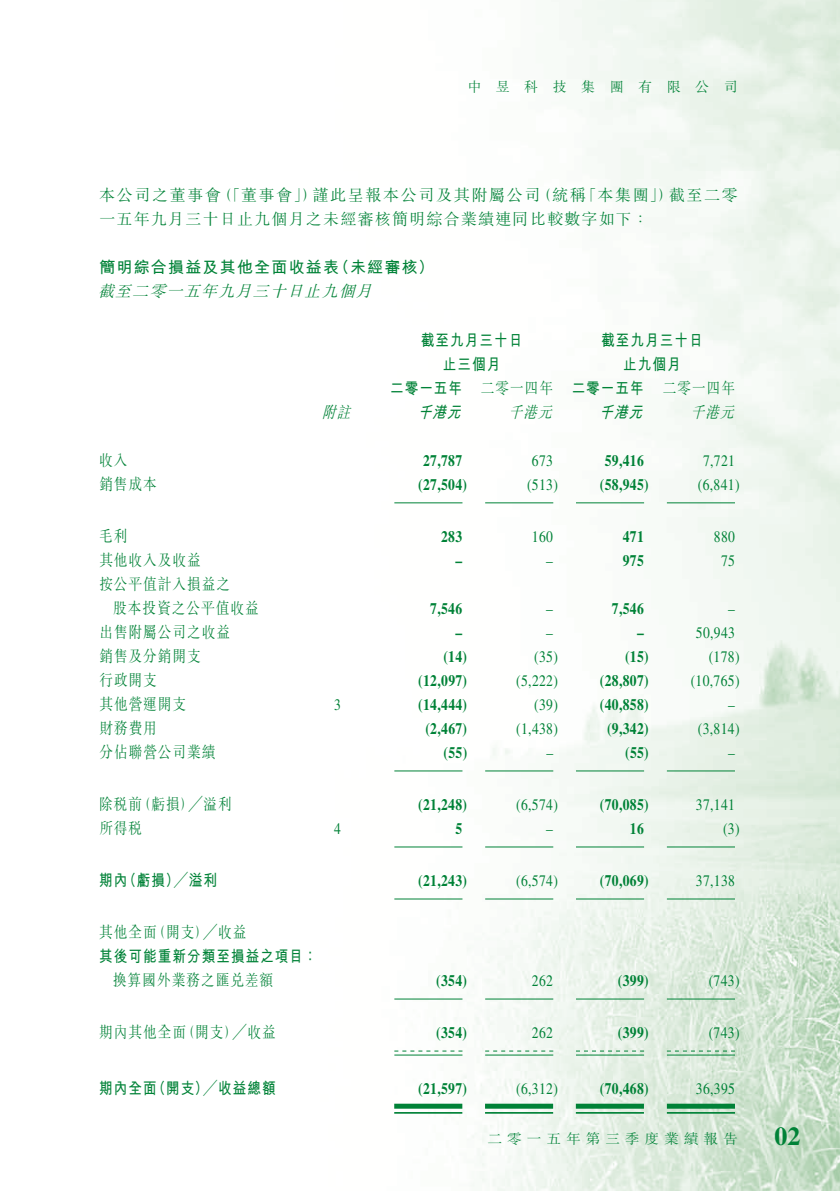
<style>
.page{position:relative;width:840px;height:1191px;background:#fff}
.page>*{position:absolute;margin:0;border:0;box-sizing:border-box;transform-origin:0 0}
.t1{font:700 26px "Times LT Std";color:#008237}
.t2{font:700 16px "Times LT Std";letter-spacing:.025em;color:#008237;scale:.85 1}
.t3{font:16px "Times LT Std";letter-spacing:.025em;color:#008237;scale:.85 1}
.t4{font:300 16px/24px "M Sung HK";letter-spacing:.075em;color:#008237;scale:.85 1}
.t5{font:700 16px "M Hei HK";letter-spacing:.075em;color:#008237;scale:.85 1}
.t6{font:300 16px/24px "M Sung HK";letter-spacing:.075em;color:#008237}
.t7{font:700 16px "M Hei HK";letter-spacing:.075em;color:#008237}
.t8{font:italic 300 16px "M Sung HK";color:#008237}
.t9{font:300 16px "M Sung HK";letter-spacing:.105em;color:#008237}
.t10{font:italic 300 16px "M Sung HK";color:#008237;scale:.85 1}
.t11{font:italic 700 16px "M Hei HK";color:#008237;scale:.85 1}
.t12{font:300 14px "M Sung HK";letter-spacing:.335em;color:#008237;scale:1.05 1}
.t13{font:300 14px "M Sung HK";letter-spacing:1.035em;color:#008237}
</style>
<div class="page">
<img style="left:394px;top:0;width:445px;height:1191px">
<hr style="left:394px;top:502px;width:68px;height:1px;background:#008237">
<hr style="left:485px;top:502px;width:68px;height:1px;background:#008237">
<hr style="left:575px;top:502px;width:68px;height:1px;background:#008237">
<hr style="left:666px;top:502px;width:68px;height:1px;background:#008237">
<hr style="left:394px;top:770px;width:68px;height:1px;background:#008237">
<hr style="left:485px;top:770px;width:68px;height:1px;background:#008237">
<hr style="left:575px;top:770px;width:68px;height:1px;background:#008237">
<hr style="left:666px;top:770px;width:68px;height:1px;background:#008237">
<hr style="left:394px;top:846px;width:68px;height:1px;background:#008237">
<hr style="left:485px;top:846px;width:68px;height:1px;background:#008237">
<hr style="left:575px;top:846px;width:68px;height:1px;background:#008237">
<hr style="left:666px;top:846px;width:68px;height:1px;background:#008237">
<hr style="left:394px;top:898px;width:68px;height:1px;background:#008237">
<hr style="left:485px;top:898px;width:68px;height:1px;background:#008237">
<hr style="left:575px;top:898px;width:68px;height:1px;background:#008237">
<hr style="left:666px;top:898px;width:68px;height:1px;background:#008237">
<hr style="left:394px;top:998px;width:68px;height:1px;background:#008237">
<hr style="left:485px;top:998px;width:68px;height:1px;background:#008237">
<hr style="left:575px;top:998px;width:68px;height:1px;background:#008237">
<hr style="left:666px;top:998px;width:68px;height:1px;background:#008237">
<svg style="left:394px;top:1050px;width:68px;height:1px"></svg>
<svg style="left:485px;top:1050px;width:68px;height:1px"></svg>
<svg style="left:575px;top:1050px;width:68px;height:1px"></svg>
<svg style="left:666px;top:1050px;width:68px;height:1px"></svg>
<hr style="left:394px;top:1054px;width:68px;height:1px;background:#008237">
<hr style="left:485px;top:1054px;width:68px;height:1px;background:#008237">
<hr style="left:575px;top:1054px;width:68px;height:1px;background:#008237">
<hr style="left:666px;top:1054px;width:68px;height:1px;background:#008237">
<div style="left:394px;top:1103px;width:68px;height:5px;background:#008237"></div>
<hr style="left:394px;top:1112px;width:68px;height:1px;background:#008237">
<div style="left:485px;top:1103px;width:68px;height:5px;background:#008237"></div>
<hr style="left:485px;top:1112px;width:68px;height:1px;background:#008237">
<div style="left:575px;top:1103px;width:68px;height:5px;background:#008237"></div>
<hr style="left:575px;top:1112px;width:68px;height:1px;background:#008237">
<div style="left:666px;top:1103px;width:68px;height:5px;background:#008237"></div>
<hr style="left:666px;top:1112px;width:68px;height:1px;background:#008237">
<p class="t13" style="left:467px;top:77px;width:272px">中昱科技集團有限公司</p>
<p class="t9" style="left:312px;top:184px;width:229px">謹此呈報本公司及其附屬公司</p>
<p class="t6" style="left:99px;top:183px;width:550px">本公司之董事會<br>一五年九月三十日止九個月之未經審核簡明綜合業績連同比較數字如下：</p>
<p class="t7" style="left:333px;top:256px;width:102px">（未經審核(</p>
<p class="t6" style="left:216px;top:183px;width:102px">（「董事會」）</p>
<p class="t6" style="left:535px;top:183px;width:52px">（統稱</p>
<p class="t6" style="left:580px;top:183px;width:94px">「本集團」）</p>
<p class="t6" style="left:668px;top:183px;width:70px">截至二零</p>
<p class="t7" style="left:99px;top:256px;width:241px">簡明綜合損益及其他全面收益表</p>
<p class="t8" style="left:98px;top:280px;width:281px">截至二零一五年九月三十日止九個月</p>
<p class="t5" style="left:420px;top:328px;width:121px">截至九月三十日</p>
<p class="t5" style="left:601px;top:328px;width:121px">截至九月三十日</p>
<p class="t5" style="left:442px;top:352px;width:69px">止三個月</p>
<p class="t5" style="left:622px;top:352px;width:69px">止九個月</p>
<p class="t5" style="left:390px;top:376px;width:86px">二零一五年</p>
<p class="t4" style="left:480px;top:375px;width:86px">二零一四年</p>
<p class="t5" style="left:571px;top:376px;width:86px">二零一五年</p>
<p class="t4" style="left:662px;top:375px;width:86px">二零一四年</p>
<p class="t10" style="left:321px;top:400px;width:41px">附註</p>
<p class="t11" style="left:417px;top:400px;width:58px">千港元</p>
<p class="t10" style="left:508px;top:400px;width:59px">千港元</p>
<p class="t11" style="left:599px;top:400px;width:58px">千港元</p>
<p class="t10" style="left:690px;top:400px;width:59px">千港元</p>
<p class="t4" style="left:99px;top:447px;width:35px">收入</p>
<p class="t2" style="left:423px;top:450px;width:48px">27,787</p>
<p class="t3" style="left:531px;top:451px;width:26px">673</p>
<p class="t2" style="left:604px;top:450px;width:48px">59,416</p>
<p class="t3" style="left:702px;top:451px;width:39px">7,721</p>
<p class="t4" style="left:99px;top:471px;width:69px">銷售成本</p>
<p class="t2" style="left:418px;top:474px;width:59px">)27,504(</p>
<p class="t3" style="left:526px;top:475px;width:38px">)513(</p>
<p class="t2" style="left:599px;top:474px;width:59px">)58,945(</p>
<p class="t3" style="left:697px;top:475px;width:51px">)6,841(</p>
<p class="t4" style="left:99px;top:523px;width:35px">毛利</p>
<p class="t2" style="left:441px;top:526px;width:26px">283</p>
<p class="t3" style="left:531px;top:527px;width:26px">160</p>
<p class="t2" style="left:622px;top:526px;width:26px">471</p>
<p class="t3" style="left:713px;top:527px;width:26px">880</p>
<p class="t4" style="left:99px;top:547px;width:155px">其他收入及收益<br>按公平值計入損益之</p>
<p class="t2" style="left:455px;top:550px;width:10px">–</p>
<p class="t3" style="left:546px;top:551px;width:9px">–</p>
<p class="t2" style="left:622px;top:550px;width:26px">975</p>
<p class="t3" style="left:720px;top:551px;width:18px">75</p>
<p class="t4" style="left:113px;top:595px;width:172px">股本投資之公平值收益</p>
<p class="t2" style="left:430px;top:598px;width:39px">7,546</p>
<p class="t3" style="left:546px;top:599px;width:10px">–</p>
<p class="t2" style="left:611px;top:598px;width:39px">7,546</p>
<p class="t3" style="left:727px;top:599px;width:9px">–</p>
<p class="t4" style="left:99px;top:619px;width:155px">出售附屬公司之收益</p>
<p class="t2" style="left:455px;top:622px;width:9px">–</p>
<p class="t3" style="left:546px;top:623px;width:9px">–</p>
<p class="t2" style="left:636px;top:622px;width:9px">–</p>
<p class="t3" style="left:695px;top:623px;width:48px">50,943</p>
<p class="t4" style="left:99px;top:643px;width:121px">銷售及分銷開支</p>
<p class="t2" style="left:443px;top:646px;width:29px">)14(</p>
<p class="t3" style="left:534px;top:647px;width:29px">)35(</p>
<p class="t2" style="left:624px;top:646px;width:29px">)15(</p>
<p class="t3" style="left:708px;top:647px;width:38px">)178(</p>
<p class="t4" style="left:99px;top:667px;width:69px">行政開支</p>
<p class="t2" style="left:418px;top:670px;width:59px">)12,097(</p>
<p class="t3" style="left:516px;top:671px;width:51px">)5,222(</p>
<p class="t2" style="left:599px;top:670px;width:59px">)28,807(</p>
<p class="t3" style="left:690px;top:671px;width:59px">)10,765(</p>
<p class="t4" style="left:99px;top:691px;width:104px">其他營運開支</p>
<p class="t3" style="left:334px;top:695px;width:9px">3</p>
<p class="t2" style="left:418px;top:694px;width:59px">)14,444(</p>
<p class="t3" style="left:534px;top:695px;width:29px">)39(</p>
<p class="t2" style="left:599px;top:694px;width:59px">)40,858(</p>
<p class="t3" style="left:727px;top:695px;width:9px">–</p>
<p class="t4" style="left:99px;top:715px;width:69px">財務費用</p>
<p class="t2" style="left:425px;top:718px;width:51px">)2,467(</p>
<p class="t3" style="left:516px;top:719px;width:51px">)1,438(</p>
<p class="t2" style="left:606px;top:718px;width:51px">)9,342(</p>
<p class="t3" style="left:697px;top:719px;width:51px">)3,814(</p>
<p class="t4" style="left:99px;top:739px;width:138px">分佔聯營公司業績</p>
<p class="t2" style="left:443px;top:742px;width:29px">)55(</p>
<p class="t3" style="left:546px;top:743px;width:9px">–</p>
<p class="t2" style="left:624px;top:742px;width:29px">)55(</p>
<p class="t3" style="left:727px;top:743px;width:10px">–</p>
<p class="t4" style="left:137px;top:791px;width:112px">（虧損）╱溢利</p>
<p class="t4" style="left:99px;top:791px;width:52px">除稅前</p>
<p class="t2" style="left:418px;top:794px;width:59px">)21,248(</p>
<p class="t3" style="left:516px;top:795px;width:51px">)6,574(</p>
<p class="t2" style="left:599px;top:794px;width:59px">)70,085(</p>
<p class="t3" style="left:695px;top:795px;width:48px">37,141</p>
<p class="t4" style="left:99px;top:815px;width:52px">所得稅</p>
<p class="t3" style="left:334px;top:819px;width:9px">4</p>
<p class="t2" style="left:455px;top:818px;width:9px">5</p>
<p class="t3" style="left:546px;top:819px;width:10px">–</p>
<p class="t2" style="left:629px;top:818px;width:18px">16</p>
<p class="t3" style="left:722px;top:819px;width:21px">(3)</p>
<p class="t5" style="left:123px;top:868px;width:112px">（虧損）╱溢利</p>
<p class="t5" style="left:99px;top:868px;width:35px">期內</p>
<p class="t2" style="left:418px;top:870px;width:59px">)21,243(</p>
<p class="t3" style="left:516px;top:871px;width:51px">)6,574(</p>
<p class="t2" style="left:599px;top:870px;width:59px">)70,069(</p>
<p class="t3" style="left:695px;top:871px;width:48px">37,138</p>
<p class="t4" style="left:152px;top:919px;width:112px">（開支）╱收益</p>
<p class="t4" style="left:99px;top:919px;width:69px">其他全面</p>
<p class="t5" style="left:99px;top:944px;width:257px">其後可能重新分類至損益之項目：</p>
<p class="t4" style="left:113px;top:967px;width:189px">換算國外業務之匯兌差額</p>
<p class="t2" style="left:436px;top:970px;width:38px">)354(</p>
<p class="t3" style="left:531px;top:971px;width:26px">262</p>
<p class="t2" style="left:617px;top:970px;width:38px">)399(</p>
<p class="t3" style="left:708px;top:971px;width:38px">)743(</p>
<p class="t4" style="left:181px;top:1019px;width:112px">（開支）╱收益</p>
<p class="t4" style="left:99px;top:1019px;width:103px">期內其他全面</p>
<p class="t2" style="left:436px;top:1022px;width:38px">)354(</p>
<p class="t3" style="left:531px;top:1023px;width:26px">262</p>
<p class="t2" style="left:617px;top:1022px;width:38px">)399(</p>
<p class="t3" style="left:708px;top:1023px;width:38px">)743(</p>
<p class="t5" style="left:152px;top:1076px;width:147px">（開支）╱收益總額</p>
<p class="t5" style="left:99px;top:1076px;width:69px">期內全面</p>
<p class="t2" style="left:418px;top:1078px;width:59px">)21,597(</p>
<p class="t3" style="left:516px;top:1079px;width:51px">)6,312(</p>
<p class="t2" style="left:599px;top:1078px;width:59px">)70,468(</p>
<p class="t3" style="left:695px;top:1079px;width:48px">36,395</p>
<p class="t12" style="left:487px;top:1129px;width:239px">二零一五年第三季度業績報告</p>
<h1 class="t1" style="left:774px;top:1120px;width:27px">02</h1>
</div>
